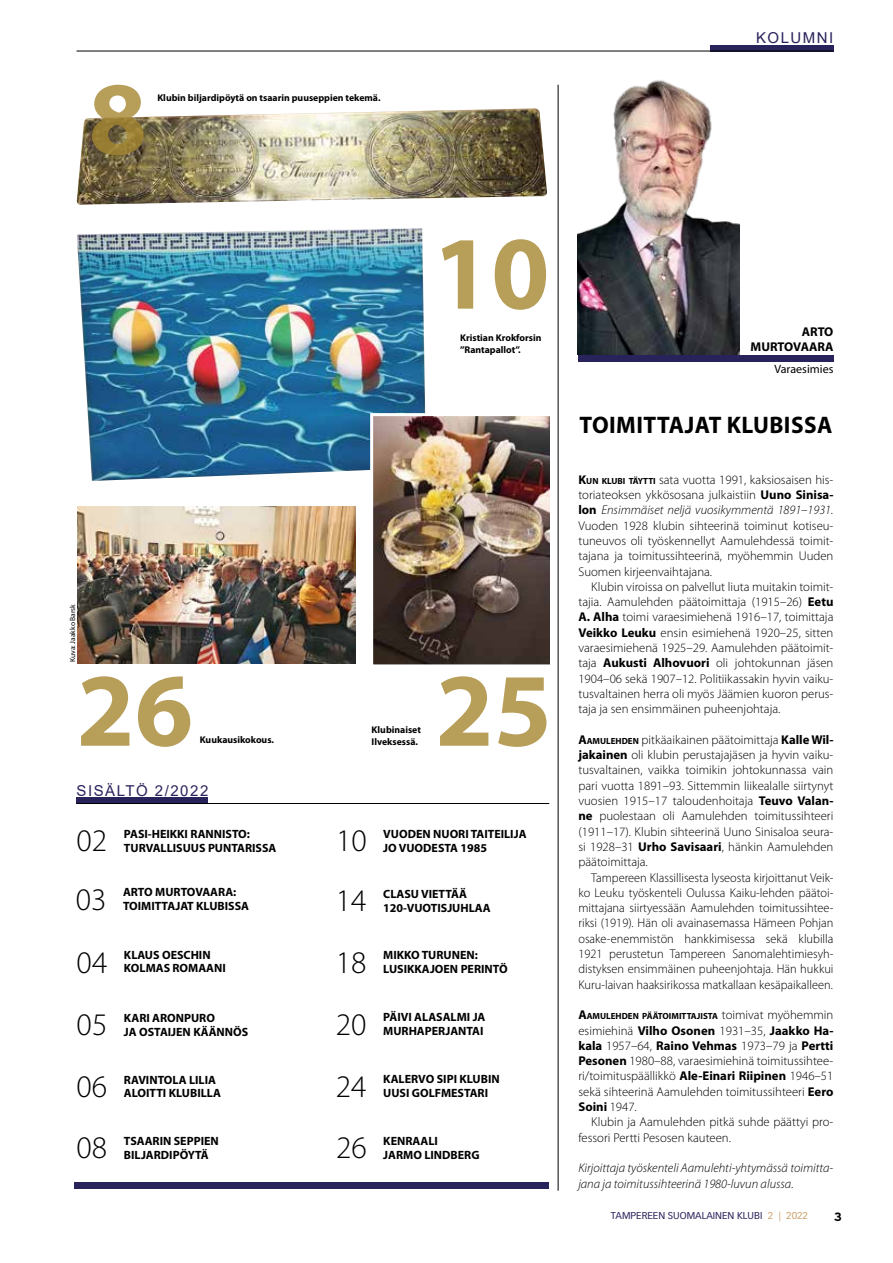
<style>
.page{position:relative;width:893px;height:1263px;background:#fff}
.page>*{position:absolute;margin:0;border:0;box-sizing:border-box;transform-origin:0 0}
.t1{font:700 105px "Myriad Pro";color:#a58731}
.t2{font:300 31.5px "Myriad Pro";color:#000}
.t3{font:700 24px "Myriad Pro";letter-spacing:.02em;color:#000}
.t4{font:15px "Arial";letter-spacing:.1em;color:#29235c}
.t5{font:300 12.75px/15.3px "Myriad Pro";color:#000;text-align:justify}
.t6{font:italic 300 12.75px/15.3px "Myriad Pro";color:#000}
.t7{font:700 12.75px/15.3px "Myriad Pro";color:#000;text-align:right}
.t8{font:700 12px "Myriad Pro";letter-spacing:-.01em;color:#000}
.t9{font:700 12px "Myriad Pro";color:#000}
.t10{font:12px "Myriad Pro";color:#000}
.t11{font:700 12px "Interstate";color:#000}
.t12{font:700 9.75px/11.7px "Myriad Pro";color:#000}
.t13{font:9.75px "Vectora LT Std";color:#29235c}
.t14{font:700 8.85px "Myriad Pro";color:#000}
.t15{font:7.5px "Myriad Pro";color:#000}
.s1{font-weight:700}
.s2{font-weight:700;font-size:8.85px}
.s3{font-style:italic}
.s4{font-size:12.75px}
.s5{font-weight:300;font-size:12.75px}
.s6{color:#ca9e67}
</style>
<div class="page">
<img style="left:77px;top:108px;width:470px;height:97px">
<img style="left:77px;top:228px;width:349px;height:253px">
<div style="left:710px;top:45px;width:123px;height:6px;background:#29235c"></div>
<hr style="left:77px;top:51px;width:756px;height:1px;background:#000">
<div style="left:578px;top:355px;width:255px;height:6px;background:#29235c"></div>
<hr style="left:558px;top:85px;width:1px;height:1106px;background:#000">
<div style="left:74px;top:1182px;width:475px;height:7px;background:#29235c"></div>
<div style="left:77px;top:797px;width:131px;height:7px;background:#29235c"></div>
<hr style="left:77px;top:803px;width:472px;height:1px;background:#000">
<img style="left:578px;top:80px;width:161px;height:275px">
<img style="left:374px;top:417px;width:175px;height:246px">
<div style="left:370px;top:413px;width:183px;height:254px;border:3px solid #fff"></div>
<img style="left:77px;top:507px;width:278px;height:156px">
<h1 class="t1" style="left:89px;top:50px;width:60px">8</h1>
<p class="t12" style="left:157px;top:92px;width:225px">Klubin biljardipöytä on tsaarin puuseppien tekemä.</p>
<p class="t4" style="left:756px;top:28px;width:79px">KOLUMNI</p>
<h1 class="t1" style="left:433px;top:205px;width:118px">10</h1>
<p class="t12" style="left:460px;top:332px;width:83px">Kristian Krokforsin ’’Rantapallot’’.</p>
<p class="t7" style="left:750px;top:323px;width:84px">ARTO<br>MURTOVAARA</p>
<p class="t10" style="left:775px;top:361px;width:60px">Varaesimies</p>
<h3 class="t3" style="left:579px;top:409px;width:254px">TOIMITTAJAT KLUBISSA</h3>
<p class="t15" style="left:68px;top:662px;width:60px;rotate:-90deg">Kuva: Jaakko Barsk</p>
<h1 class="t1" style="left:77px;top:642px;width:118px">26</h1>
<p class="t12" style="left:200px;top:733px;width:76px">Kuukausikokous.</p>
<p class="t4" style="left:77px;top:780px;width:133px">SISÄLTÖ 2/2022</p>
<h2 class="t2" style="left:77px;top:821px;width:32px">02</h2>
<h2 class="t2" style="left:76px;top:880px;width:32px">03</h2>
<p class="t8" style="left:124px;top:826px;width:7px">PASI</p>
<p class="t8" style="left:148px;top:826px;width:11px">-HEIKKI</p>
<p class="t8" style="left:190px;top:826px;width:8px">RANNIS</p>
<p class="t8" style="left:232px;top:826px;width:19px">TO:</p>
<p class="t8" style="left:124px;top:840px;width:15px">TURVALLISUUS</p>
<p class="t9" style="left:208px;top:840px;width:70px">PUNTARISSA</p>
<p class="t8" style="left:123px;top:884px;width:42px">ARTOMUR</p>
<p class="t8" style="left:181px;top:884px;width:15px">TOVAARA</p>
<p class="t8" style="left:233px;top:884px;width:5px">:</p>
<p class="t8" style="left:123px;top:898px;width:14px">TOIMI</p>
<p class="t8" style="left:155px;top:898px;width:49px">TTAJAT KLUBISSA</p>
<h2 class="t2" style="left:77px;top:943px;width:32px">04</h2>
<p class="t8" style="left:124px;top:947px;width:8px">KLAUS</p>
<p class="t8" style="left:162px;top:947px;width:36px">OESCHIN</p>
<p class="t8" style="left:124px;top:960px;width:9px">KOLMAS</p>
<p class="t8" style="left:173px;top:960px;width:9px">ROMAANI</p>
<h2 class="t2" style="left:77px;top:1006px;width:32px">05</h2>
<p class="t8" style="left:124px;top:1010px;width:8px">KARI</p>
<p class="t8" style="left:152px;top:1010px;width:9px">ARONPURO</p>
<p class="t8" style="left:124px;top:1024px;width:44px">JAOSTAIJEN</p>
<p class="t8" style="left:193px;top:1024px;width:9px">KÄÄNNÖS</p>
<h2 class="t2" style="left:77px;top:1067px;width:32px">06</h2>
<p class="t8" style="left:124px;top:1072px;width:8px">RAVIN</p>
<p class="t8" style="left:158px;top:1072px;width:15px">TOLA</p>
<p class="t8" style="left:189px;top:1072px;width:7px">LILIA</p>
<p class="t8" style="left:124px;top:1085px;width:8px">ALOI</p>
<p class="t8" style="left:150px;top:1085px;width:27px">TTI KLUBILLA</p>
<h2 class="t2" style="left:77px;top:1128px;width:32px">08</h2>
<p class="t8" style="left:124px;top:1147px;width:8px">BILJARDIPÖY</p>
<p class="t8" style="left:195px;top:1147px;width:15px">TÄ</p>
<p class="t8" style="left:124px;top:1133px;width:15px">TSAARIN</p>
<p class="t8" style="left:174px;top:1133px;width:8px">SEPPIEN</p>
<p class="t12" style="left:372px;top:724px;width:51px">Klubinaiset<br>Ilveksessä.</p>
<h1 class="t1" style="left:435px;top:642px;width:118px">25</h1>
<h2 class="t2" style="left:336px;top:821px;width:32px">10</h2>
<p class="t9" style="left:383px;top:826px;width:145px">VUODEN NUORI TAITEILIJA</p>
<p class="t9" style="left:383px;top:840px;width:105px">JO VUODESTA 1985</p>
<h2 class="t2" style="left:336px;top:881px;width:32px">14</h2>
<h2 class="t2" style="left:336px;top:943px;width:32px">18</h2>
<p class="t8" style="left:383px;top:886px;width:15px">CLASU</p>
<p class="t8" style="left:421px;top:886px;width:39px">VIETTÄÄ</p>
<p class="t8" style="left:383px;top:900px;width:33px">120-VUO</p>
<p class="t8" style="left:431px;top:900px;width:15px">TISJUHLAA</p>
<p class="t8" style="left:383px;top:947px;width:9px">MIKKO</p>
<p class="t8" style="left:422px;top:947px;width:16px">TURUNEN</p>
<p class="t8" style="left:475px;top:947px;width:5px">:</p>
<p class="t8" style="left:383px;top:961px;width:8px">LUSIKKAJOEN</p>
<p class="t8" style="left:461px;top:961px;width:8px">PERIN</p>
<p class="t8" style="left:493px;top:961px;width:16px">TÖ</p>
<h2 class="t2" style="left:336px;top:1006px;width:32px">20</h2>
<p class="t8" style="left:383px;top:1009px;width:7px">PÄIVI</p>
<p class="t8" style="left:414px;top:1009px;width:8px">ALASALMI</p>
<p class="t8" style="left:473px;top:1009px;width:8px">JA</p>
<p class="t8" style="left:383px;top:1023px;width:9px">MURHAPERJAN</p>
<p class="t8" style="left:466px;top:1023px;width:12px">TAI</p>
<h2 class="t2" style="left:336px;top:1067px;width:32px">24</h2>
<p class="t8" style="left:383px;top:1071px;width:9px">KALERVO</p>
<p class="t8" style="left:437px;top:1071px;width:6px">SIPI</p>
<p class="t8" style="left:459px;top:1071px;width:8px">KLUBIN</p>
<p class="t8" style="left:383px;top:1085px;width:8px">UUSI</p>
<p class="t8" style="left:412px;top:1085px;width:38px">GOLFMES</p>
<p class="t8" style="left:464px;top:1085px;width:13px">TARI</p>
<h2 class="t2" style="left:336px;top:1128px;width:32px">26</h2>
<p class="t8" style="left:383px;top:1133px;width:8px">KENRAALI</p>
<p class="t8" style="left:383px;top:1147px;width:9px">JARMO</p>
<p class="t8" style="left:424px;top:1147px;width:8px">LINDBER</p>
<p class="t8" style="left:471px;top:1147px;width:10px">G</p>
<p class="t5" style="left:578px;top:472px;width:257px"><span class="s1">K</span><span class="s2">UN KLUBI TÄYTTI</span> sata vuotta 1991, kaksiosaisen his&shy;toriateoksen ykkösosana julkaistiin <span class="s1">Uuno Sinisa&shy;lon</span> <span class="s3">Ensimmäiset neljä vuosikymmentä 1891–1931.<br></span>Vuoden 1928 klubin sihteerinä toiminut kotiseu&shy;tuneuvos oli työskennellyt Aamulehdessä toimit&shy;tajana ja toimitussihteerinä, myöhemmin Uuden Suomen kirjeenvaihtajana.</p>
<p class="t5" style="left:578px;top:579px;width:257px;text-indent:13px">Klubin viroissa on palvellut liuta muitakin toimit&shy;tajia. Aamulehden päätoimittaja (1915–26) <span class="s1">Eetu A. Alha</span> toimi varaesimiehenä 1916–17, toimittaja <span class="s1">Veikko Leuku</span> ensin esimiehenä 1920–25, sitten varaesimiehenä 1925–29. Aamulehden päätoimit&shy;taja <span class="s1">Aukusti Alhovuori</span> oli johtokunnan jäsen 1904–06 sekä 1907–12. Politiikassakin hyvin vaiku&shy;tusvaltainen herra oli myös Jäämien kuoron perus&shy;taja ja sen ensimmäinen puheenjohtaja.</p>
<p class="t5" style="left:578px;top:732px;width:257px"><span class="s1">A</span><span class="s2">AMULEHDEN</span> pitkäaikainen päätoimittaja <span class="s1">Kalle Wil&shy;jakainen</span> oli klubin perustajajäsen ja hyvin vaiku&shy;tusvaltainen, vaikka toimikin johtokunnassa vain pari vuotta 1891–93. Sittemmin liikealalle siirtynyt vuosien 1915–17 taloudenhoitaja <span class="s1">Teuvo Valan&shy;ne</span> puolestaan oli Aamulehden toimitussihteeri (1911–17). Klubin sihteerinä Uuno Sinisaloa seura&shy;si 1928–31 <span class="s1">Urho Savisaari</span>, hänkin Aamulehden päätoimittaja.</p>
<p class="t5" style="left:578px;top:869px;width:257px;text-indent:13px">Tampereen Klassillisesta lyseosta kirjoittanut Veik&shy;ko Leuku työskenteli Oulussa Kaiku-lehden päätoi&shy;mittajana siirtyessään Aamulehden toimitussihtee&shy;riksi (1919). Hän oli avainasemassa Hämeen Pohjan osake-enemmistön hankkimisessa sekä klubilla 1921 perustetun Tampereen Sanomalehtimiesyh&shy;distyksen ensimmäinen puheenjohtaja. Hän hukkui Kuru-laivan haaksirikossa matkallaan kesäpaikalleen.</p>
<p class="t14" style="left:578px;top:1010px;width:257px"><span class="s4">A</span>AMULEHDEN PÄÄTOIMITTAJISTA <span class="s5">toimivat myöhemmin</span></p>
<p class="t5" style="left:578px;top:1022px;width:257px">esimiehinä <span class="s1">Vilho Osonen</span> 1931–35, <span class="s1">Jaakko Ha&shy;kala</span> 1957–64, <span class="s1">Raino Vehmas</span> 1973–79 ja <span class="s1">Pertti Pesonen</span> 1980–88, varaesimiehinä toimitussihtee&shy;ri/toimituspäällikkö <span class="s1">Ale-Einari Riipinen</span> 1946–51 sekä sihteerinä Aamulehden toimitussihteeri <span class="s1">Eero Soini</span> 1947.</p>
<p class="t5" style="left:578px;top:1114px;width:257px;text-indent:13px">Klubin ja Aamulehden pitkä suhde päättyi pro&shy;fessori Pertti Pesosen kauteen.</p>
<p class="t6" style="left:578px;top:1160px;width:257px">Kirjoittaja työskenteli Aamulehti-yhtymässä toimitta&shy;jana ja toimitussihteerinä 1980-luvun alussa.</p>
<p class="t13" style="left:611px;top:1210px;width:198px">TAMPEREEN SUOMALAINEN KLUBI <span class="s6">2 | 2022</span></p>
<p class="t11" style="left:834px;top:1210px;width:9px">3</p>
</div>
